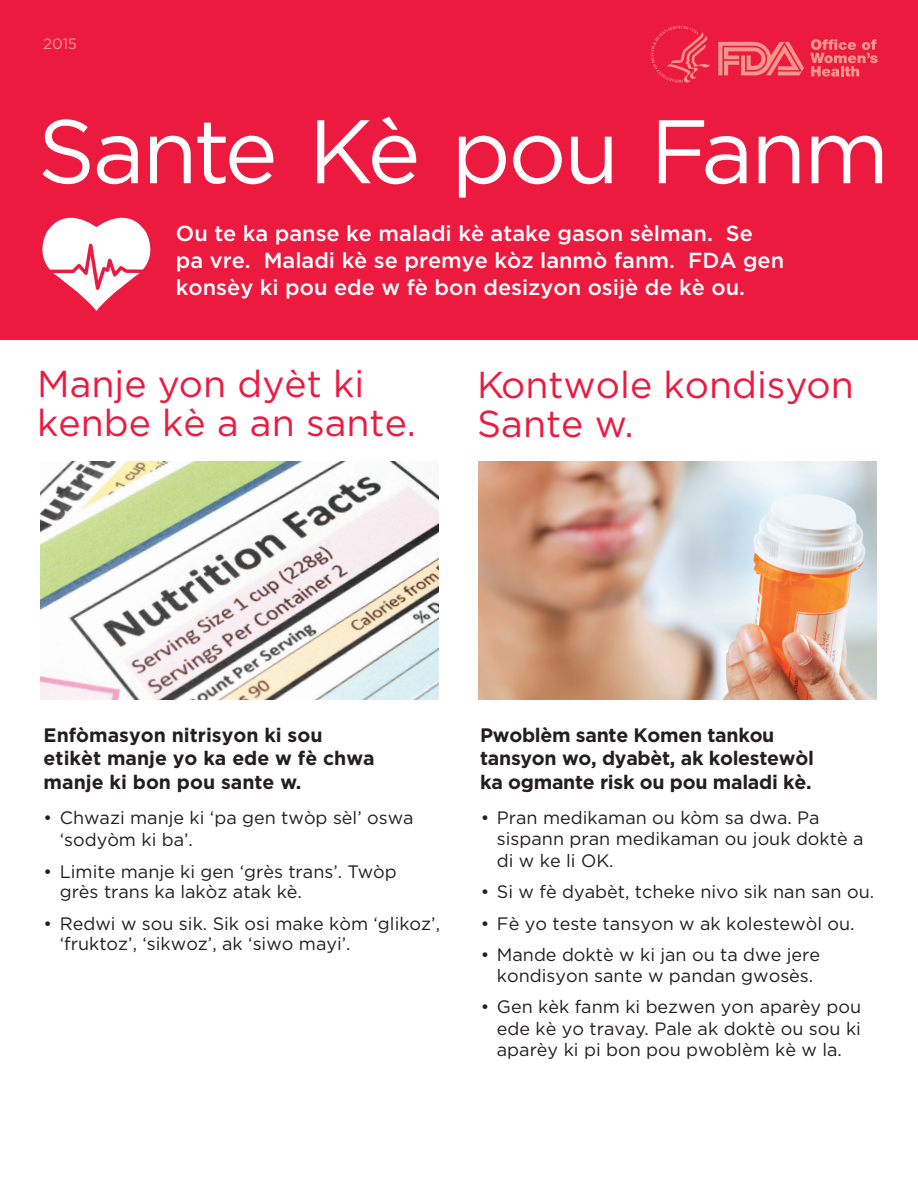
<style>
.page{position:relative;width:918px;height:1188px;background:#fff}
.page>*{position:absolute;margin:0;border:0;box-sizing:border-box;transform-origin:0 0}
.t1{font:90px "Gotham";letter-spacing:-.03em;color:#fff}
.t2{font:37.5px/39px "Gotham";color:#ed1a40}
.t3{font:500 21.75px/27px "Gotham";color:#fff}
.t4{font:700 19.5px/23.2px "Gotham";letter-spacing:-.015em;color:#231f20}
.t5{font:18px/21.5px "Gotham";color:#231f20}
.t6{font:15px "Gotham";color:#f5968b}
</style>
<div class="page">
<div style="left:0;top:0;width:918px;height:339px;background:#ed1a40"></div>
<svg style="left:718px;top:42px;width:86px;height:33px"></svg>
<svg style="left:651px;top:26px;width:59px;height:57px"></svg>
<svg style="left:810px;top:39px;width:68px;height:38px"></svg>
<svg style="left:42px;top:217px;width:109px;height:94px"></svg>
<img style="left:40px;top:461px;width:399px;height:239px">
<img style="left:479px;top:461px;width:398px;height:239px">
<p class="t6" style="left:43px;top:36px;width:36px">2015</p>
<h1 class="t1" style="left:38px;top:102px;width:853px">Sante Kè pou Fanm</h1>
<p class="t3" style="left:176px;top:219px;width:610px">Ou te ka panse ke maladi kè atake gason sèlman. Se pa vre. Maladi kè se premye kòz lanmò fanm. FDA gen konsèy ki pou ede w fè bon desizyon osijè de kè ou.</p>
<h2 class="t2" style="left:37px;top:364px;width:380px">Manje yon dyèt ki kenbe kè a an sante.</h2>
<h2 class="t2" style="left:477px;top:364px;width:378px">Kontwole kondisyon<br>Sante w.</h2>
<p class="t4" style="left:44px;top:723px;width:333px">Enfòmasyon nitrisyon ki sou etikèt manje yo ka ede w fè chwa manje ki bon pou sante w.</p>
<p class="t5" style="left:44px;top:806px;width:372px">• Chwazi manje ki ‘pa gen twòp sèl’ oswa</p>
<p class="t5" style="left:44px;top:860px;width:355px">• Limite manje ki gen ‘grès trans’. Twòp</p>
<p class="t5" style="left:44px;top:912px;width:398px">• Redwi w sou sik. Sik osi make kòm ‘glikoz’,</p>
<p class="t5" style="left:60px;top:829px;width:135px">‘sodyòm ki ba’.</p>
<p class="t5" style="left:60px;top:881px;width:244px">grès trans ka lakòz atak kè.</p>
<p class="t5" style="left:60px;top:933px;width:292px">‘fruktoz’, ‘sikwoz’, ak ‘siwo mayi’.</p>
<p class="t4" style="left:480px;top:723px;width:335px">Pwoblèm sante Komen tankou tansyon wo, dyabèt, ak kolestewòl ka ogmante risk ou pou maladi kè.</p>
<p class="t5" style="left:481px;top:807px;width:340px">• Pran medikaman ou kòm sa dwa. Pa</p>
<p class="t5" style="left:497px;top:828px;width:368px">sispann pran medikaman ou jouk doktè a di w ke li OK.</p>
<p class="t5" style="left:481px;top:881px;width:395px">• Si w fè dyabèt, tcheke nivo sik nan san ou.</p>
<p class="t5" style="left:481px;top:912px;width:375px">• Fè yo teste tansyon w ak kolestewòl ou.</p>
<p class="t5" style="left:481px;top:944px;width:341px">• Mande doktè w ki jan ou ta dwe jere</p>
<p class="t5" style="left:481px;top:996px;width:382px">• Gen kèk fanm ki bezwen yon aparèy pou</p>
<p class="t5" style="left:497px;top:964px;width:318px">kondisyon sante w pandan gwosès.</p>
<p class="t5" style="left:497px;top:1017px;width:366px">ede kè yo travay. Pale ak doktè ou sou ki aparèy ki pi bon pou pwoblèm kè w la.</p>
</div>
